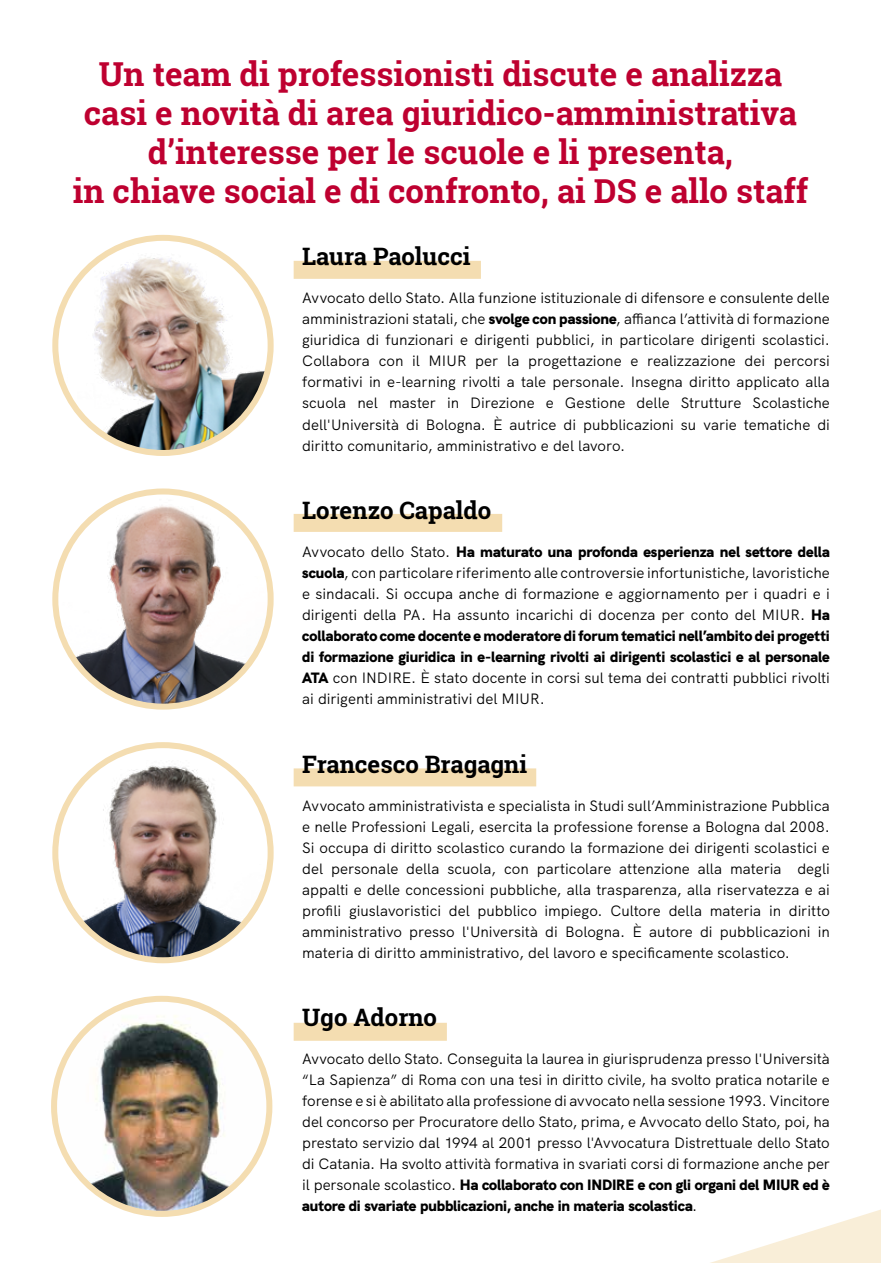
<style>
.page{position:relative;width:881px;height:1263px;background:#fff}
.page>*{position:absolute;margin:0;border:0;box-sizing:border-box;transform-origin:0 0}
.t1{font:700 33px/39px "Roboto Slab";color:#be0030;text-align:center}
.t2{font:700 24px "Roboto Slab";color:#000}
.t3{font:15px/21px "HK Grotesk";color:#000;text-align:justify}
.s1{font-weight:900}
</style>
<div class="page">
<svg style="left:710px;top:1210px;width:170px;height:53px"></svg>
<img style="left:55px;top:238px;width:215px;height:215px;border-radius:108px">
<div style="left:52px;top:235px;width:221px;height:221px;border:6px solid #f4ddb1;border-radius:50%"></div>
<div style="left:293px;top:261px;width:187px;height:18px;background:#f4ddb1"></div>
<img style="left:55px;top:491px;width:215px;height:216px;border-radius:108px">
<div style="left:52px;top:488px;width:221px;height:222px;border:6px solid #f4ddb1;border-radius:50%"></div>
<div style="left:293px;top:514px;width:209px;height:18px;background:#f4ddb1"></div>
<img style="left:55px;top:745px;width:215px;height:215px;border-radius:108px">
<div style="left:52px;top:742px;width:221px;height:221px;border:6px solid #f4ddb1;border-radius:50%"></div>
<div style="left:293px;top:768px;width:243px;height:18px;background:#f4ddb1"></div>
<div style="left:293px;top:1023px;width:153px;height:18px;background:#f4ddb1"></div>
<img style="left:54px;top:999px;width:215px;height:215px;border-radius:108px">
<div style="left:51px;top:996px;width:221px;height:221px;border:6px solid #f4ddb1;border-radius:50%"></div>
<h1 class="t1" style="left:73px;top:54px;width:736px">Un team di professionisti discute e analizza casi e novità di area giuridico-amministrativa d’interesse per le scuole e li presenta,<br>in chiave social e di confronto, ai DS e allo staff</h1>
<h2 class="t2" style="left:302px;top:240px;width:170px">Laura Paolucci</h2>
<p class="t3" style="left:302px;top:286px;width:529px">Avvocato dello Stato. Alla funzione istituzionale di difensore e consulente delle amministrazioni statali, che <span class="s1">svolge con passione</span>, affianca l’attività di formazione giuridica di funzionari e dirigenti pubblici, in particolare dirigenti scolastici.<br>Collabora con il MIUR per la progettazione e realizzazione dei percorsi formativi in e-learning rivolti a tale personale. Insegna diritto applicato alla scuola nel master in Direzione e Gestione delle Strutture Scolastiche dell'Università di Bologna. È autrice di pubblicazioni su varie tematiche di diritto comunitario, amministrativo e del lavoro.</p>
<h2 class="t2" style="left:302px;top:494px;width:190px">Lorenzo Capaldo</h2>
<p class="t3" style="left:302px;top:540px;width:529px">Avvocato dello Stato. <span class="s1">Ha maturato una profonda esperienza nel settore della scuola</span>, con particolare riferimento alle controversie infortunistiche, lavoristiche e sindacali. Si occupa anche di formazione e aggiornamento per i quadri e i dirigenti della PA. Ha assunto incarichi di docenza per conto del MIUR. <span class="s1">Ha collaborato come docente e moderatore di forum tematici nell’ambito dei progetti di formazione giuridica in e-learning rivolti ai dirigenti scolastici e al personale ATA</span> con INDIRE. È stato docente in corsi sul tema dei contratti pubblici rivolti ai dirigenti amministrativi del MIUR.</p>
<h2 class="t2" style="left:302px;top:748px;width:226px">Francesco Bragagni</h2>
<p class="t3" style="left:302px;top:794px;width:529px">Avvocato amministrativista e specialista in Studi sull’Amministrazione Pubblica e nelle Professioni Legali, esercita la professione forense a Bologna dal 2008.<br>Si occupa di diritto scolastico curando la formazione dei dirigenti scolastici e del personale della scuola, con particolare attenzione alla materia degli appalti e delle concessioni pubbliche, alla trasparenza, alla riservatezza e ai profili giuslavoristici del pubblico impiego. Cultore della materia in diritto amministrativo presso l'Università di Bologna. È autore di pubblicazioni in materia di diritto amministrativo, del lavoro e specificamente scolastico.</p>
<h2 class="t2" style="left:302px;top:1001px;width:136px">Ugo Adorno</h2>
<p class="t3" style="left:302px;top:1047px;width:529px">Avvocato dello Stato. Conseguita la laurea in giurisprudenza presso l'Università “La Sapienza” di Roma con una tesi in diritto civile, ha svolto pratica notarile e forense e si è abilitato alla professione di avvocato nella sessione 1993. Vincitore del concorso per Procuratore dello Stato, prima, e Avvocato dello Stato, poi, ha prestato servizio dal 1994 al 2001 presso l'Avvocatura Distrettuale dello Stato di Catania. Ha svolto attività formativa in svariati corsi di formazione anche per il personale scolastico. <span class="s1">Ha collaborato con INDIRE e con gli organi del MIUR ed è autore di svariate pubblicazioni, anche in materia scolastica</span>.</p>
</div>
